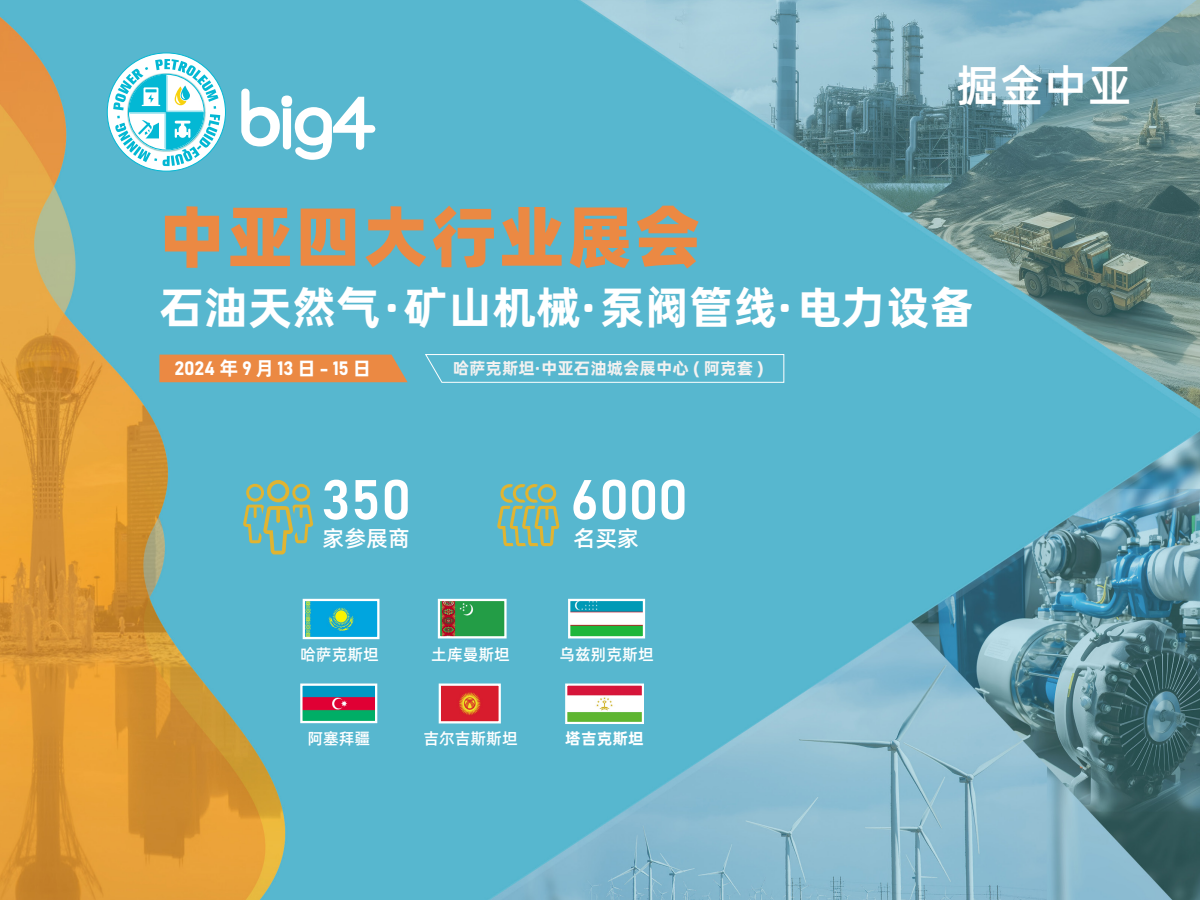
<style>
.page{position:relative;width:1200px;height:900px;background:#fff}
.page>*{position:absolute;margin:0;border:0;box-sizing:border-box;transform-origin:0 0}
.t1{font:800 66px "Alibaba Pu Hui Ti";letter-spacing:.04em;color:#eb8943}
.t2{font:55.35px "Bahnschrift";color:#fff}
.t3{font:700 45px "Alibaba Pu Hui Ti";color:#fff}
.t4{font:500 44.55px "Alibaba Pu Hui Ti";color:#fff}
.t5{font:500 22.2px "Alibaba Pu Hui Ti";color:#fff}
.t6{font:19.2px "Bahnschrift";letter-spacing:-.02em;color:#fff}
.t7{font:700 16.65px "Alibaba Pu Hui Ti";color:#f3f2f1}
.t8{font:500 15.9px "Alibaba Pu Hui Ti";color:#fff}
.t9{font:700 15.9px "Alibaba Pu Hui Ti";color:#fff}
.s1{font-family:"Alibaba Pu Hui Ti";font-weight:700}
</style>
<div class="page">
<img style="left:0;top:0;width:1200px;height:900px">
<svg style="left:241px;top:89px;width:134px;height:71px"></svg>
<svg style="left:107px;top:52px;width:119px;height:120px"></svg>
<svg style="left:497px;top:484px;width:63px;height:62px;background:#84b599"></svg>
<svg style="left:243px;top:480px;width:70px;height:74px;background:#7eb6a0"></svg>
<div style="left:159px;top:355px;width:249px;height:27px;background:#eb8943"></div>
<svg style="left:424px;top:354px;width:361px;height:29px;background:#63bcd2"></svg>
<img style="left:306px;top:602px;width:70px;height:34px">
<div style="left:303px;top:599px;width:76px;height:40px;border:2px solid #fff"></div>
<img style="left:441px;top:602px;width:63px;height:33px">
<div style="left:438px;top:599px;width:69px;height:39px;border:2px solid #fff"></div>
<img style="left:571px;top:602px;width:71px;height:33px">
<div style="left:568px;top:599px;width:77px;height:39px;border:2px solid #fff"></div>
<img style="left:303px;top:687px;width:71px;height:33px">
<div style="left:300px;top:684px;width:77px;height:39px;border:2px solid #fff"></div>
<img style="left:442px;top:687px;width:56px;height:33px">
<div style="left:439px;top:684px;width:62px;height:39px;border:2px solid #fff"></div>
<img style="left:568px;top:687px;width:73px;height:34px">
<div style="left:565px;top:684px;width:79px;height:40px;border:2px solid #fff"></div>
<h1 class="t1" style="left:159px;top:183px;width:542px">中亚四大行业展会</h1>
<h3 class="t4" style="left:956px;top:51px;width:177px">掘金中亚</h3>
<h3 class="t3" style="left:159px;top:271px;width:816px">石油天然气·矿山机械·泵阀管线·电力设备</h3>
<p class="t6" style="left:175px;top:354px;width:198px">2024<span class="s1">年</span>9<span class="s1">月</span>13<span class="s1">日</span>- 15<span class="s1">日</span></p>
<p class="t7" style="left:453px;top:355px;width:313px">哈萨克斯坦·中亚石油城会展中心 ( 阿克套 )</p>
<h2 class="t2" style="left:322px;top:458px;width:91px">350</h2>
<h2 class="t2" style="left:570px;top:458px;width:119px">6000</h2>
<h3 class="t5" style="left:574px;top:521px;width:67px">名买家</h3>
<h3 class="t5" style="left:323px;top:521px;width:89px">家参展商</h3>
<p class="t8" style="left:300px;top:642px;width:80px">哈萨克斯坦</p>
<p class="t8" style="left:431px;top:642px;width:80px">土库曼斯坦</p>
<p class="t8" style="left:559px;top:642px;width:96px">乌兹别克斯坦</p>
<p class="t8" style="left:307px;top:726px;width:64px">阿塞拜疆</p>
<p class="t8" style="left:423px;top:726px;width:96px">吉尔吉斯斯坦</p>
<p class="t9" style="left:565px;top:726px;width:80px">塔吉克斯坦</p>
</div>
